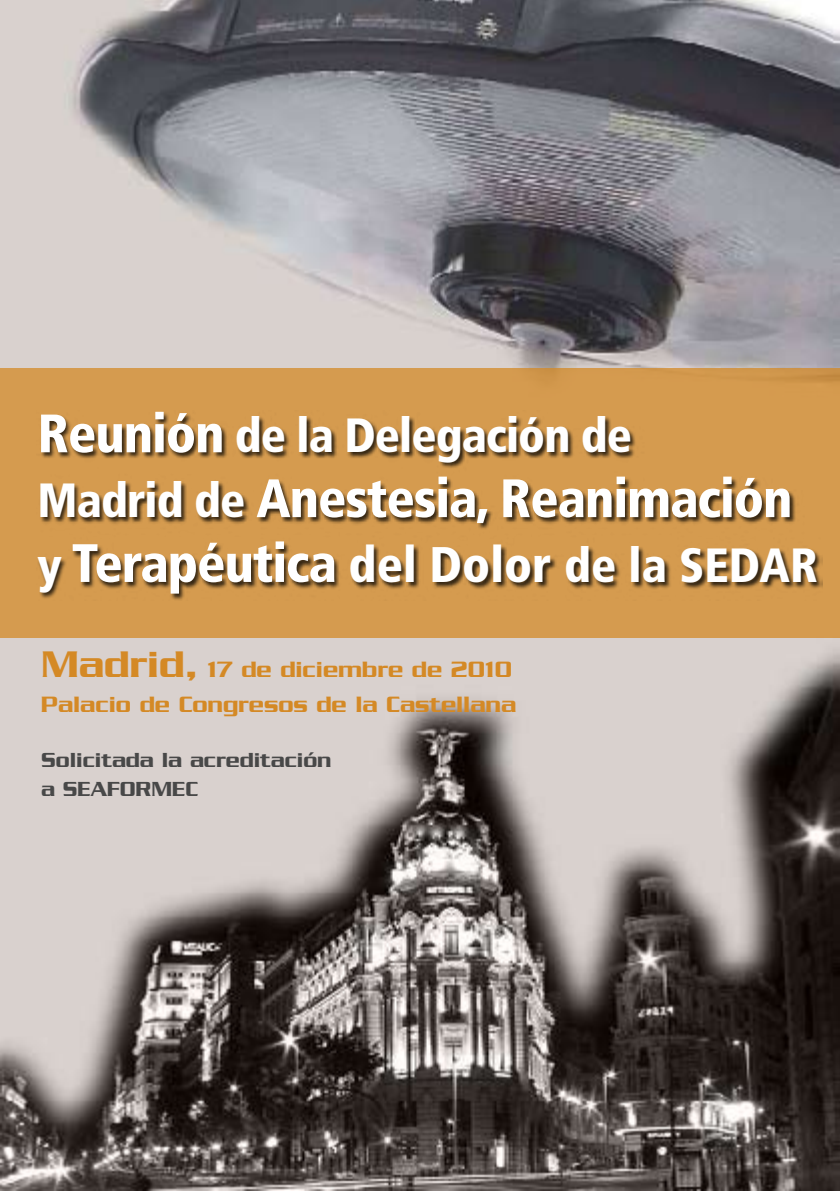
<style>
.page{position:relative;width:840px;height:1191px;background:#fff}
.page>*{position:absolute;margin:0;border:0;box-sizing:border-box;transform-origin:0 0}
.t1{font:900 condensed 54px/64.8px "Frutiger LT Std";letter-spacing:-.02em;color:#fff}
.t2{font:900 condensed 48px "Frutiger LT Std";letter-spacing:-.02em;color:#fff}
.t3{font:500 24px/34.4px "Serpentine";color:#d48925}
.t4{font:500 22px/28.8px "Serpentine";color:#484848}
.s1{font-size:54px}
.s2{font-size:48px}
.s3{font-size:50px}
.s4{font-size:40px}
</style>
<div class="page">
<img style="left:0;top:0;width:839px;height:1191px">
<div style="left:0;top:369px;width:839px;height:269px;background:#d59b4f"></div>
<div style="left:36px;top:410px;width:786px;height:190px;background:#000;opacity:.75"></div>
<p class="t2" style="left:38px;top:407px;width:596px"><span class="s1">Reunión</span> de la Delegación de</p>
<p class="t1" style="left:38px;top:466px;width:781px"><span class="s2">Madrid de</span> Anestesia, Reanimación <span class="s2">y</span> Terapéutica <span class="s3">del Dolor</span> <span class="s2">de la SEDAR</span></p>
<p class="t3" style="left:41px;top:652px;width:476px"><span class="s4">Madrid,</span> 17 de diciembre de 2010<br>Palacio de Congresos de la Castellana</p>
<p class="t4" style="left:41px;top:745px;width:292px">Solicitada la acreditación a SEAFORMEC</p>
</div>
